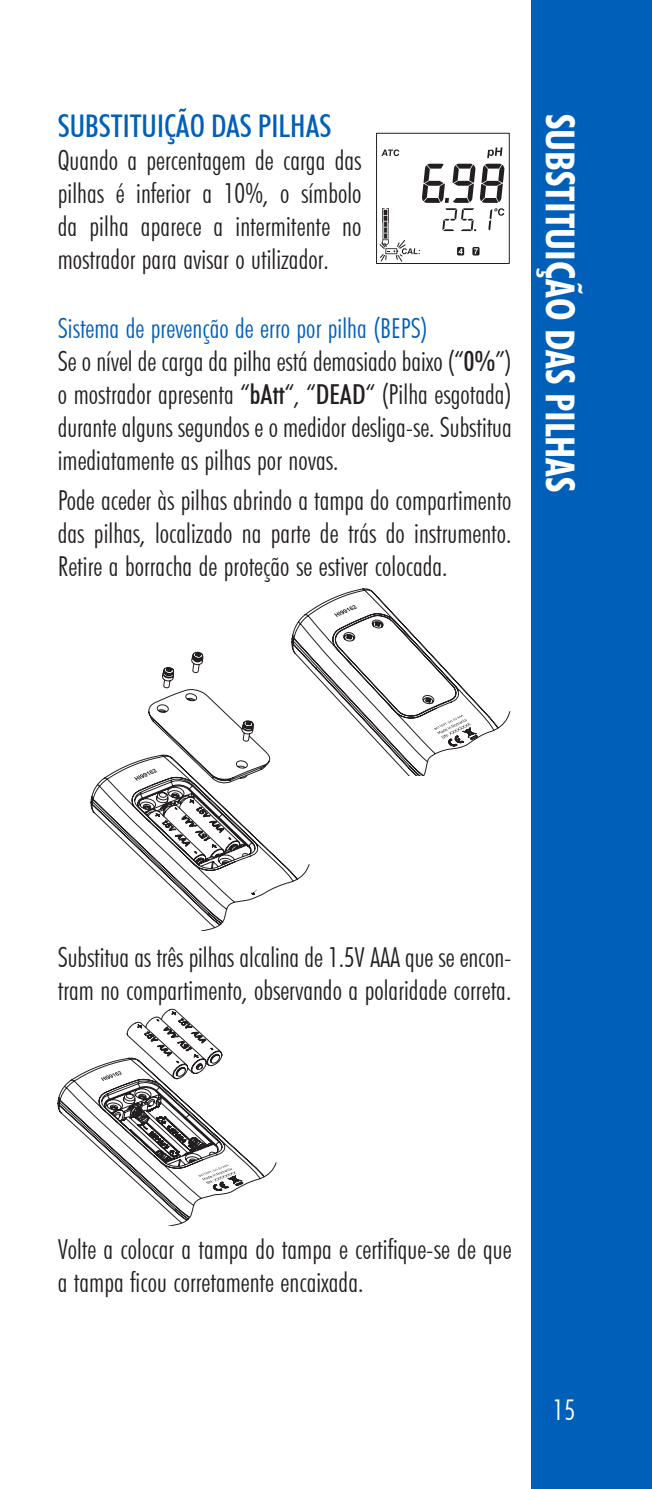
<style>
.page{position:relative;width:652px;height:1489px;background:#fff}
.page>*{position:absolute;margin:0;border:0;box-sizing:border-box;transform-origin:0 0}
.t1{font:700 condensed 40px "Futura BT";color:#fff}
.Title1{font:500 condensed 31.25px "Futura BT";color:#005fb9}
.t2{font:300 condensed 28.5px "Futura BT";color:#fff}
._01corpo_testo{font:300 condensed 27.5px/33px "Futura BT";color:#231f20;text-align:justify}
._01corpo_testo-2{font:300 condensed 27.5px "Futura BT";color:#005fb9}
.s1{font-weight:500}
</style>
<div class="page">
<div style="left:531px;top:0;width:121px;height:1488px;background:#005fb9"></div>
<svg style="left:292px;top:588px;width:218px;height:187px"></svg>
<svg style="left:434px;top:714px;width:44px;height:32px"></svg>
<svg style="left:334px;top:605px;width:23px;height:12px"></svg>
<svg style="left:91px;top:652px;width:218px;height:278px"></svg>
<svg style="left:251px;top:889px;width:6px;height:6px"></svg>
<svg style="left:134px;top:768px;width:23px;height:12px"></svg>
<svg style="left:58px;top:1008px;width:218px;height:217px"></svg>
<svg style="left:198px;top:1164px;width:46px;height:26px"></svg>
<svg style="left:101px;top:1071px;width:21px;height:9px"></svg>
<hr style="left:376px;top:133px;width:1px;height:130px;background:#231f20">
<hr style="left:377px;top:133px;width:132px;height:1px;background:#231f20">
<hr style="left:509px;top:133px;width:1px;height:130px;background:#231f20">
<hr style="left:377px;top:263px;width:132px;height:1px;background:#231f20">
<svg style="left:487px;top:147px;width:15px;height:11px"></svg>
<svg style="left:381px;top:149px;width:18px;height:7px"></svg>
<svg style="left:380px;top:164px;width:125px;height:98px"></svg>
<p class="Title1" style="left:58px;top:107px;width:275px">SUBSTITUIÇÃO DAS PILHAS</p>
<p class="_01corpo_testo" style="left:58px;top:144px;width:305px">Quando a percentagem de carga das pilhas é inferior a 10%, o símbolo da pilha aparece a intermitente no mostrador para avisar o utilizador.</p>
<p class="_01corpo_testo-2" style="left:58px;top:311px;width:371px">Sistema de prevenção de erro por pilha (BEPS)</p>
<p class="_01corpo_testo" style="left:58px;top:344px;width:455px">Se o nível de carga da pilha está demasiado baixo (“<span class="s1">0%</span>”) o mostrador apresenta “<span class="s1">bAtt</span>“, “<span class="s1">DEAD</span>“ (Pilha esgotada) durante alguns segundos e o medidor desliga-se. Substitua imediatamente as pilhas por novas.</p>
<p class="_01corpo_testo" style="left:58px;top:483px;width:455px">Pode aceder às pilhas abrindo a tampa do compartimento das pilhas, localizado na parte de trás do instrumento.<br>Retire a borracha de proteção se estiver colocada.</p>
<p class="t1" style="left:584px;top:114px;width:380px;rotate:90deg">SUBSTITUIÇÃO DAS PILHAS</p>
<p class="_01corpo_testo" style="left:58px;top:940px;width:455px">Substitua as três pilhas alcalina de 1.5V AAA que se encon&shy;tram no compartimento, observando a polaridade correta.</p>
<p class="_01corpo_testo" style="left:58px;top:1231px;width:455px">Volte a colocar a tampa do tampa e certifique-se de que a tampa ficou corretamente encaixada.</p>
<p class="t2" style="left:553px;top:1392px;width:24px">15</p>
</div>
